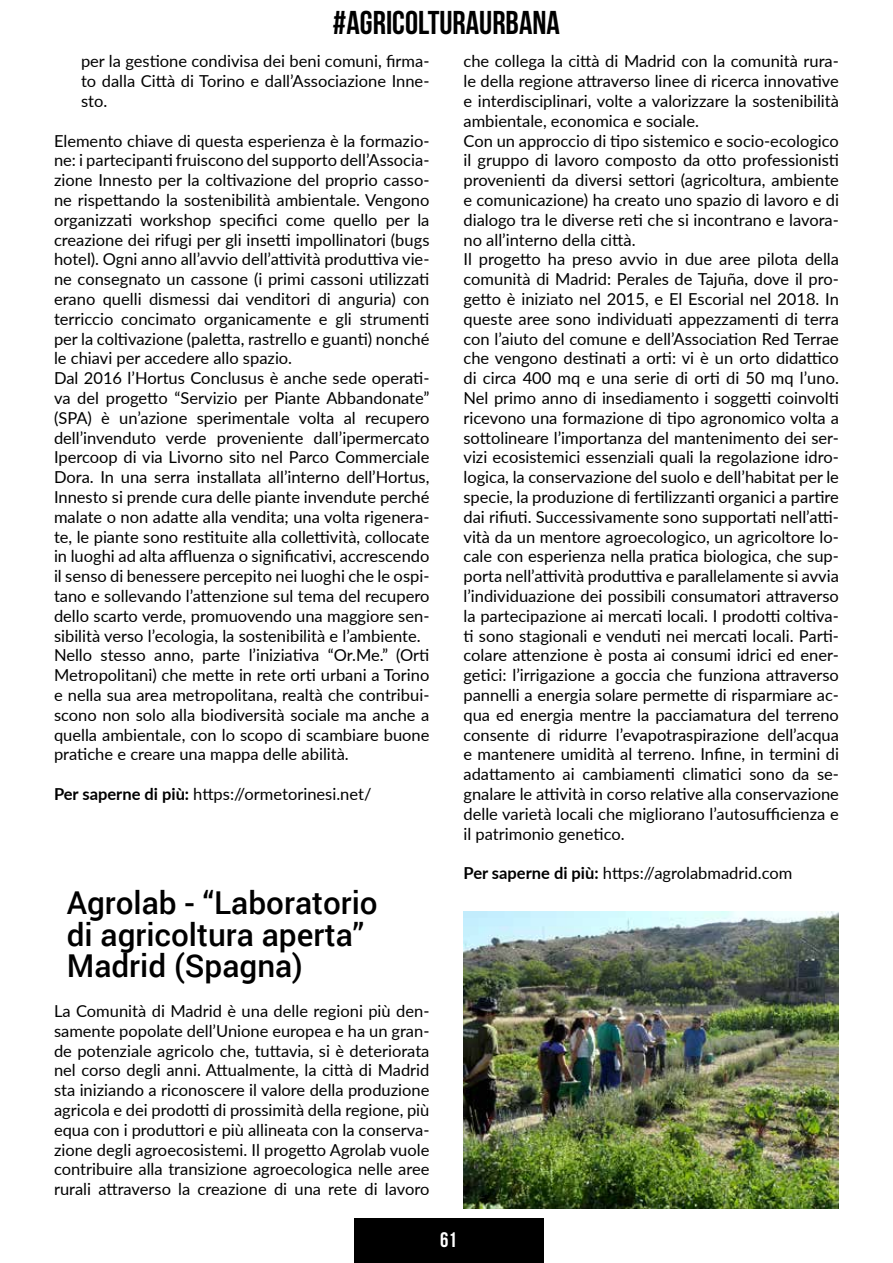
<style>
.page{position:relative;width:893px;height:1263px;background:#fff}
.page>*{position:absolute;margin:0;border:0;box-sizing:border-box;transform-origin:0 0}
.t1{font:33px "Bebas Neue";color:#000}
.t2{font:500 31.5px/31.5px "Roboto";color:#000}
.t3{font:21px "Bebas Neue";color:#fff}
.t4{font:16.5px/19.8px "Lato";color:#000;text-align:justify}
.s1{font-weight:700}
</style>
<div class="page">
<div style="left:354px;top:1218px;width:189px;height:45px;background:#000"></div>
<img style="left:463px;top:911px;width:376px;height:298px">
<h1 class="t1" style="left:333px;top:5px;width:229px">#AGRICOLTURAURBANA</h1>
<p class="t4" style="left:81px;top:51px;width:350px">per la gestione condivisa dei beni comuni, firma&shy;to dalla Città di Torino e dall’Associazione Inne&shy;sto.</p>
<p class="t4" style="left:54px;top:130px;width:377px;text-align:left">Elemento chiave di questa esperienza è la formazio&shy;ne: i partecipanti fruiscono del supporto dell’Associa&shy;zione Innesto per la coltivazione del proprio casso&shy;ne rispettando la sostenibilità ambientale. Vengono organizzati workshop specifici come quello per la creazione dei rifugi per gli insetti impollinatori (bugs hotel). Ogni anno all’avvio dell’attività produttiva vie&shy;ne consegnato un cassone (i primi cassoni utilizzati erano quelli dismessi dai venditori di anguria) con terriccio concimato organicamente e gli strumenti per la coltivazione (paletta, rastrello e guanti) nonché le chiavi per accedere allo spazio.<br>Dal 2016 l’Hortus Conclusus è anche sede operati&shy;va del progetto “Servizio per Piante Abbandonate” (SPA) è un’azione sperimentale volta al recupero dell’invenduto verde proveniente dall’ipermercato Ipercoop di via Livorno sito nel Parco Commerciale Dora. In una serra installata all’interno dell’Hortus, Innesto si prende cura delle piante invendute perché malate o non adatte alla vendita; una volta rigenera&shy;te, le piante sono restituite alla collettività, collocate in luoghi ad alta affluenza o significativi, accrescendo il senso di benessere percepito nei luoghi che le ospi&shy;tano e sollevando l’attenzione sul tema del recupero dello scarto verde, promuovendo una maggiore sen&shy;sibilità verso l’ecologia, la sostenibilità e l’ambiente.<br>Nello stesso anno, parte l’iniziativa “Or.Me.” (Orti Metropolitani) che mette in rete orti urbani a Torino e nella sua area metropolitana, realtà che contribui&shy;scono non solo alla biodiversità sociale ma anche a quella ambientale, con lo scopo di scambiare buone pratiche e creare una mappa delle abilità.</p>
<p class="t4" style="left:54px;top:783px;width:319px"><span class="s1">Per saperne di più:</span> https://ormetorinesi.net/</p>
<p class="t4" style="left:463px;top:51px;width:377px;text-align:left">che collega la città di Madrid con la comunità rura&shy;le della regione attraverso linee di ricerca innovative e interdisciplinari, volte a valorizzare la sostenibilità ambientale, economica e sociale.<br>Con un approccio di tipo sistemico e socio-ecologico il gruppo di lavoro composto da otto professionisti provenienti da diversi settori (agricoltura, ambiente e comunicazione) ha creato uno spazio di lavoro e di dialogo tra le diverse reti che si incontrano e lavora&shy;no all’interno della città.<br>Il progetto ha preso avvio in due aree pilota della comunità di Madrid: Perales de Tajuña, dove il pro&shy;getto è iniziato nel 2015, e El Escorial nel 2018. In queste aree sono individuati appezzamenti di terra con l’aiuto del comune e dell’Association Red Terrae che vengono destinati a orti: vi è un orto didattico di circa 400 mq e una serie di orti di 50 mq l’uno.<br>Nel primo anno di insediamento i soggetti coinvolti ricevono una formazione di tipo agronomico volta a sottolineare l’importanza del mantenimento dei ser&shy;vizi ecosistemici essenziali quali la regolazione idro&shy;logica, la conservazione del suolo e dell’habitat per le specie, la produzione di fertilizzanti organici a partire dai rifiuti. Successivamente sono supportati nell’atti&shy;vità da un mentore agroecologico, un agricoltore lo&shy;cale con esperienza nella pratica biologica, che sup&shy;porta nell’attività produttiva e parallelamente si avvia l’individuazione dei possibili consumatori attraverso la partecipazione ai mercati locali. I prodotti coltiva&shy;ti sono stagionali e venduti nei mercati locali. Parti&shy;colare attenzione è posta ai consumi idrici ed ener&shy;getici: l’irrigazione a goccia che funziona attraverso pannelli a energia solare permette di risparmiare ac&shy;qua ed energia mentre la pacciamatura del terreno consente di ridurre l’evapotraspirazione dell’acqua e mantenere umidità al terreno. Infine, in termini di adattamento ai cambiamenti climatici sono da se&shy;gnalare le attività in corso relative alla conservazione delle varietà locali che migliorano l’autosufficienza e il patrimonio genetico.</p>
<p class="t4" style="left:463px;top:862px;width:330px"><span class="s1">Per saperne di più:</span> https://agrolabmadrid.com</p>
<h2 class="t2" style="left:67px;top:886px;width:313px">Agrolab - “Laboratorio di agricoltura aperta”<br>Madrid (Spagna)</h2>
<p class="t4" style="left:54px;top:1000px;width:377px">La Comunità di Madrid è una delle regioni più den&shy;samente popolate dell’Unione europea e ha un gran&shy;de potenziale agricolo che, tuttavia, si è deteriorata nel corso degli anni. Attualmente, la città di Madrid sta iniziando a riconoscere il valore della produzione agricola e dei prodotti di prossimità della regione, più equa con i produttori e più allineata con la conserva&shy;zione degli agroecosistemi. Il progetto Agrolab vuole contribuire alla transizione agroecologica nelle aree rurali attraverso la creazione di una rete di lavoro</p>
<p class="t3" style="left:440px;top:1228px;width:18px">61</p>
</div>
